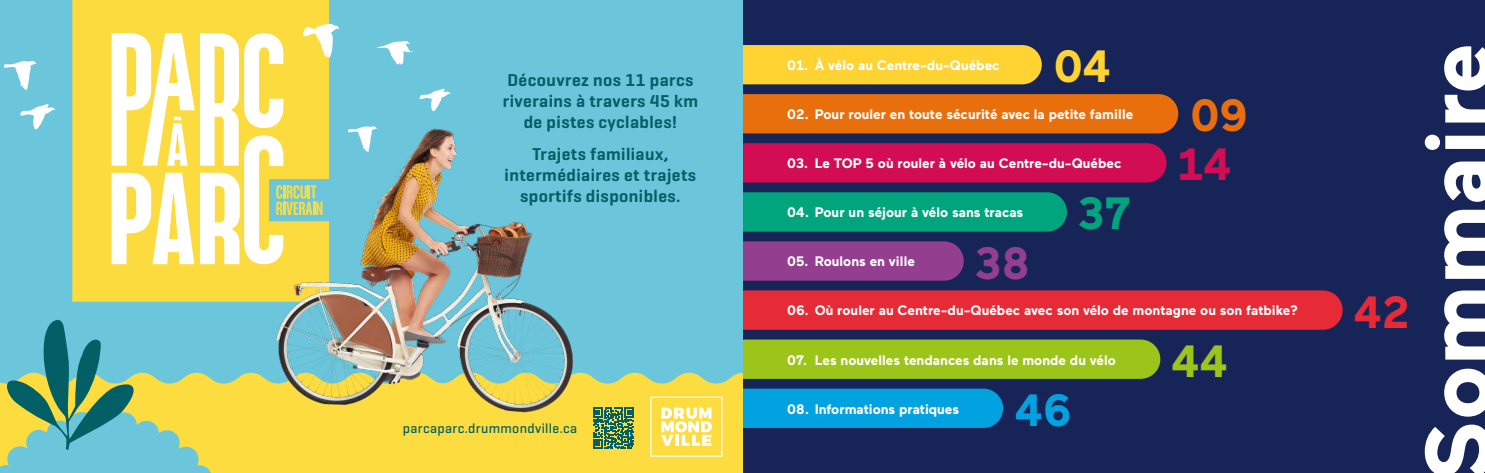
<style>
.page{position:relative;width:1485px;height:473px;background:#fff}
.page>*{position:absolute;margin:0;border:0;box-sizing:border-box;transform-origin:0 0}
.t1{font:700 92.5px "Maax";letter-spacing:.01em;color:#fff}
.t2{font:700 45px "Maax";color:#ffd332}
.t3{font:700 45px "Maax";color:#e96f0d}
.t4{font:700 45px "Maax";color:#e62a36}
.t5{font:700 45px "Maax";color:#00a57e}
.t6{font:700 45px "Maax";color:#943e8f}
.t7{font:700 45px "Maax";color:#9dc41a}
.t8{font:700 45px "Maax";color:#d20d54}
.t9{font:700 45px "Maax";color:#00a3df}
.t10{font:600 17.5px/21px "Geogrotesque";letter-spacing:.025em;color:#015f65;text-align:center}
.t11{font:700 13.75px "Maax";color:#fff}
.t12{font:500 13.75px "Geogrotesque";letter-spacing:.025em;color:#015f65}
</style>
<div class="page">
<div style="left:742px;top:0;width:743px;height:472px;background:#172457"></div>
<div style="left:743px;top:45px;width:299px;height:39px;background:#ffd332"></div>
<div style="left:742px;top:94px;width:436px;height:39px;background:#e96f0d"></div>
<div style="left:742px;top:290px;width:601px;height:39px;background:#e62a36"></div>
<div style="left:743px;top:192px;width:324px;height:39px;background:#00a57e"></div>
<div style="left:743px;top:241px;width:221px;height:39px;background:#943e8f"></div>
<div style="left:743px;top:339px;width:417px;height:39px;background:#9dc41a"></div>
<div style="left:742px;top:143px;width:425px;height:39px;background:#d20d54"></div>
<div style="left:743px;top:388px;width:260px;height:39px;background:#00a3df"></div>
<div style="left:0;top:0;width:742px;height:466px;background:#6bc6dc"></div>
<div style="left:226px;top:419px;width:180px;height:53px;background:#fcdc3f"></div>
<div style="left:406px;top:372px;width:336px;height:100px;background:#fcdc3f"></div>
<div style="left:72px;top:0;width:257px;height:301px;background:#fcdb3e"></div>
<img style="left:199px;top:128px;width:419px;height:291px">
<svg style="left:112px;top:23px;width:228px;height:241px;background:#f1e89d"></svg>
<svg style="left:419px;top:88px;width:32px;height:24px"></svg>
<svg style="left:377px;top:41px;width:36px;height:24px"></svg>
<svg style="left:348px;top:126px;width:29px;height:27px"></svg>
<svg style="left:4px;top:61px;width:33px;height:30px"></svg>
<svg style="left:20px;top:104px;width:36px;height:26px"></svg>
<svg style="left:593px;top:407px;width:41px;height:41px;background:#4c8459"></svg>
<svg style="left:650px;top:396px;width:73px;height:60px;background:#fce678"></svg>
<svg style="left:0;top:319px;width:226px;height:154px"></svg>
<p class="t10" style="left:503px;top:69px;width:197px">Découvrez nos 11 parcs riverains à travers 45 km de pistes cyclables!</p>
<p class="t10" style="left:505px;top:143px;width:193px">Trajets familiaux, intermédiaires et trajets sportifs disponibles.</p>
<p class="t12" style="left:403px;top:419px;width:176px">parcaparc.drummondville.ca</p>
<p class="t11" style="left:787px;top:58px;width:214px">01. À vélo au Centre-du-Québec</p>
<h2 class="t2" style="left:1054px;top:42px;width:59px">04</h2>
<p class="t11" style="left:787px;top:107px;width:348px">02. Pour rouler en toute sécurité avec la petite famille</p>
<h2 class="t3" style="left:1190px;top:91px;width:59px">09</h2>
<p class="t11" style="left:787px;top:156px;width:336px">03. Le TOP 5 où rouler à vélo au Centre-du-Québec</p>
<h2 class="t8" style="left:1178px;top:140px;width:55px">14</h2>
<p class="t11" style="left:787px;top:205px;width:238px">04. Pour un séjour à vélo sans tracas</p>
<h2 class="t5" style="left:1078px;top:189px;width:54px">37</h2>
<p class="t11" style="left:787px;top:254px;width:129px">05. Roulons en ville</p>
<h2 class="t6" style="left:975px;top:238px;width:56px">38</h2>
<p class="t11" style="left:787px;top:303px;width:512px">06. Où rouler au Centre-du-Québec avec son vélo de montagne ou son fatbike?</p>
<h2 class="t4" style="left:1354px;top:287px;width:58px">42</h2>
<p class="t11" style="left:787px;top:352px;width:330px">07. Les nouvelles tendances dans le monde du vélo</p>
<h2 class="t7" style="left:1172px;top:336px;width:58px">44</h2>
<p class="t11" style="left:787px;top:401px;width:173px">08. Informations pratiques</p>
<h2 class="t9" style="left:1015px;top:385px;width:58px">46</h2>
<h1 class="t1" style="left:1408px;top:480px;width:438px;rotate:-90deg">Sommaire</h1>
</div>
